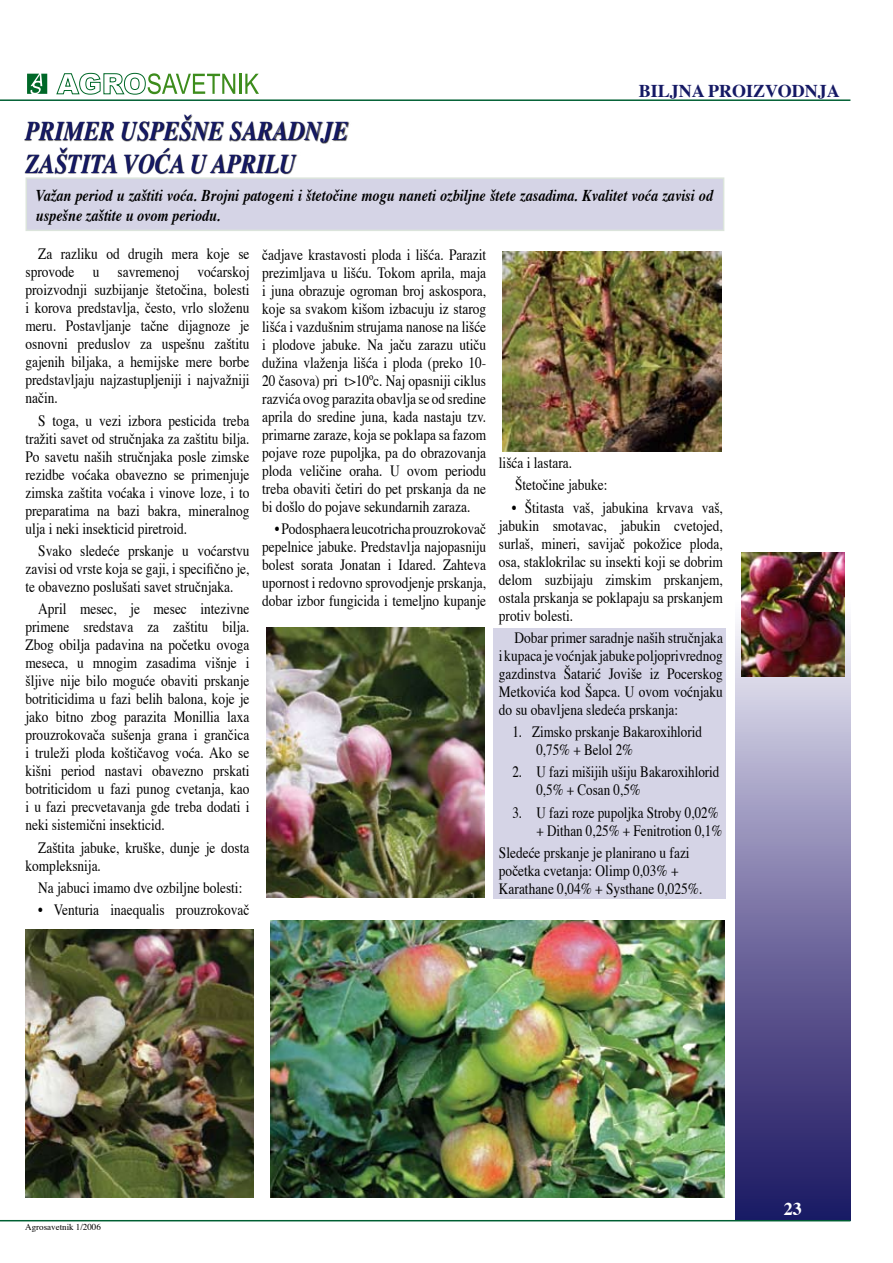
<style>
.page{position:relative;width:893px;height:1263px;background:#fff}
.page>*{position:absolute;margin:0;border:0;box-sizing:border-box;transform-origin:0 0}
.t1{font:italic 700 27px/32.4px "Times";color:#151964;scale:.85 1}
.t2{font:700 18px "Times";color:#151964}
.t3{font:700 18px "Times";color:#fff}
.t4{font:italic 700 16.5px/19.8px "Times";color:#000;scale:.86 1}
.t5{font:15.75px/18px "Times";color:#000;text-align:justify;scale:.85 1}
.t6{font:15.75px/18px "Times";color:#000;scale:.83 1}
.t7{font:9px "Times";color:#000}
</style>
<div class="page">
<div style="left:494px;top:629px;width:232px;height:270px;background:#d5d4e6"></div>
<hr style="left:0;top:99px;width:850px;height:2px;background:#005f33">
<svg style="left:27px;top:74px;width:20px;height:20px"></svg>
<svg style="left:56px;top:73px;width:179px;height:22px"></svg>
<hr style="left:239px;top:74px;width:3px;height:20px;background:#3d8c1c">
<svg style="left:245px;top:74px;width:14px;height:20px"></svg>
<div style="left:736px;top:597px;width:114px;height:623px;background:linear-gradient(to bottom,#f5f2fb,#120a5b)"></div>
<hr style="left:0;top:1220px;width:850px;height:1px;background:#005f33">
<img style="left:741px;top:552px;width:104px;height:124px">
<div style="left:25px;top:115px;width:563px;height:85px;background:#000;opacity:.9"></div>
<img style="left:26px;top:929px;width:227px;height:268px">
<div style="left:26px;top:177px;width:698px;height:54px;background:#d5d4e6;border:2px solid #dbe4db"></div>
<img style="left:503px;top:252px;width:218px;height:200px">
<img style="left:266px;top:627px;width:219px;height:271px">
<img style="left:271px;top:921px;width:453px;height:276px">
<p class="t2" style="left:639px;top:74px;width:203px">BILJNA PROIZVODNJA</p>
<h1 class="t1" style="left:26px;top:113px;width:381px">PRIMER USPEŠNE SARADNJE<br>ZAŠTITA VOĆA U APRILU</h1>
<p class="t4" style="left:36px;top:184px;width:789px">Važan period u zaštiti voća. Brojni patogeni i štetočine mogu naneti ozbiljne štete zasadima. Kvalitet voća zavisi od uspešne zaštite u ovom periodu.</p>
<p class="t5" style="left:26px;top:244px;width:265px;text-indent:13px">Za razliku od drugih mera koje se sprovode u savremenoj voćarskoj proizvodnji suzbijanje štetočina, bolesti i korova predstavlja, često, vrlo složenu meru. Postavljanje tačne dijagnoze je osnovni preduslov za uspešnu zaštitu gajenih biljaka, a hemijske mere borbe predstavljaju najzastupljeniji i najvažniji način.</p>
<p class="t5" style="left:26px;top:410px;width:265px;text-indent:13px">S toga, u vezi izbora pesticida treba tražiti savet od stručnjaka za zaštitu bilja.<br>Po savetu naših stručnjaka posle zimske rezidbe voćaka obavezno se primenjuje zimska zaštita voćaka i vinove loze, i to preparatima na bazi bakra, mineralnog ulja i neki insekticid piretroid.</p>
<p class="t5" style="left:26px;top:540px;width:265px;text-indent:13px">Svako sledeće prskanje u voćarstvu zavisi od vrste koja se gaji, i specifično je, te obavezno poslušati savet stručnjaka.</p>
<p class="t5" style="left:26px;top:599px;width:265px;text-indent:13px">April mesec, je mesec intezivne primene sredstava za zaštitu bilja.<br>Zbog obilja padavina na početku ovoga meseca, u mnogim zasadima višnje i šljive nije bilo moguće obaviti prskanje botriticidima u fazi belih balona, koje je jako bitno zbog parazita Monillia laxa prouzrokovača sušenja grana i grančica i truleži ploda koštičavog voća. Ako se kišni period nastavi obavezno prskati botriticidom u fazi punog cvetanja, kao i u fazi precvetavanja gde treba dodati i neki sistemični insekticid.</p>
<p class="t5" style="left:26px;top:837px;width:265px;text-indent:13px">Zaštita jabuke, kruške, dunje je dosta kompleksnija.</p>
<p class="t5" style="left:38px;top:877px;width:242px">Na jabuci imamo dve ozbiljne bolesti:</p>
<p class="t5" style="left:38px;top:899px;width:250px">• Venturia inaequalis prouzrokovač</p>
<p class="t5" style="left:262px;top:244px;width:265px">čadjave krastavosti ploda i lišća. Parazit prezimljava u lišću. Tokom aprila, maja i juna obrazuje ogroman broj askospora, koje sa svakom kišom izbacuju iz starog lišća i vazdušnim strujama nanose na lišće i plodove jabuke. Na jaču zarazu utiču dužina vlaženja lišća i ploda (preko 10- 20 časova) pri t&gt;10ºc. Naj opasniji ciklus razvića ovog parazita obavlja se od sredine aprila do sredine juna, kada nastaju tzv. primarne zaraze, koja se poklapa sa fazom pojave roze pupoljka, pa do obrazovanja ploda veličine oraha. U ovom periodu treba obaviti četiri do pet prskanja da ne bi došlo do pojave sekundarnih zaraza.</p>
<p class="t5" style="left:262px;top:518px;width:265px;text-indent:13px">• Podosphaera leucotricha prouzrokovač pepelnice jabuke. Predstavlja najopasniju bolest sorata Jonatan i Idared. Zahteva upornost i redovno sprovodjenje prskanja, dobar izbor fungicida i temeljno kupanje</p>
<p class="t5" style="left:515px;top:450px;width:110px;line-height:22.2px;text-indent:-16px">lišća i lastara.<br>Štetočine jabuke:</p>
<p class="t5" style="left:499px;top:497px;width:265px;text-indent:13px">• Štitasta vaš, jabukina krvava vaš, jabukin smotavac, jabukin cvetojed, surlaš, mineri, savijač pokožice ploda, osa, staklokrilac su insekti koji se dobrim delom suzbijaju zimskim prskanjem, ostala prskanja se poklapaju sa prskanjem protiv bolesti.</p>
<p class="t5" style="left:499px;top:627px;width:265px;text-indent:16px">Dobar primer saradnje naših stručnjaka i kupaca je voćnjak jabuke poljoprivrednog gazdinstva Šatarić Joviše iz Pocerskog Metkovića kod Šapca. U ovom voćnjaku do su obavljena sledeća prskanja:</p>
<p class="t6" style="left:536px;top:721px;width:201px;text-indent:-24px">1. Zimsko prskanje Bakaroxihlorid<br>0,75% + Belol 2%</p>
<p class="t6" style="left:536px;top:762px;width:222px;text-indent:-24px">2. U fazi mišijih ušiju Bakaroxihlorid<br>0,5% + Cosan 0,5%</p>
<p class="t6" style="left:512px;top:802px;width:254px;text-align:right">3. U fazi roze pupoljka Stroby 0,02% + Dithan 0,25% + Fenitrotion 0,1%</p>
<p class="t5" style="left:499px;top:842px;width:241px;text-align:left">Sledeće prskanje je planirano u fazi početka cvetanja: Olimp 0,03% +<br>Karathane 0,04% + Systhane 0,025%.</p>
<p class="t7" style="left:25px;top:1218px;width:77px">Agrosavetnik 1/2006</p>
<p class="t3" style="left:784px;top:1192px;width:19px">23</p>
</div>
